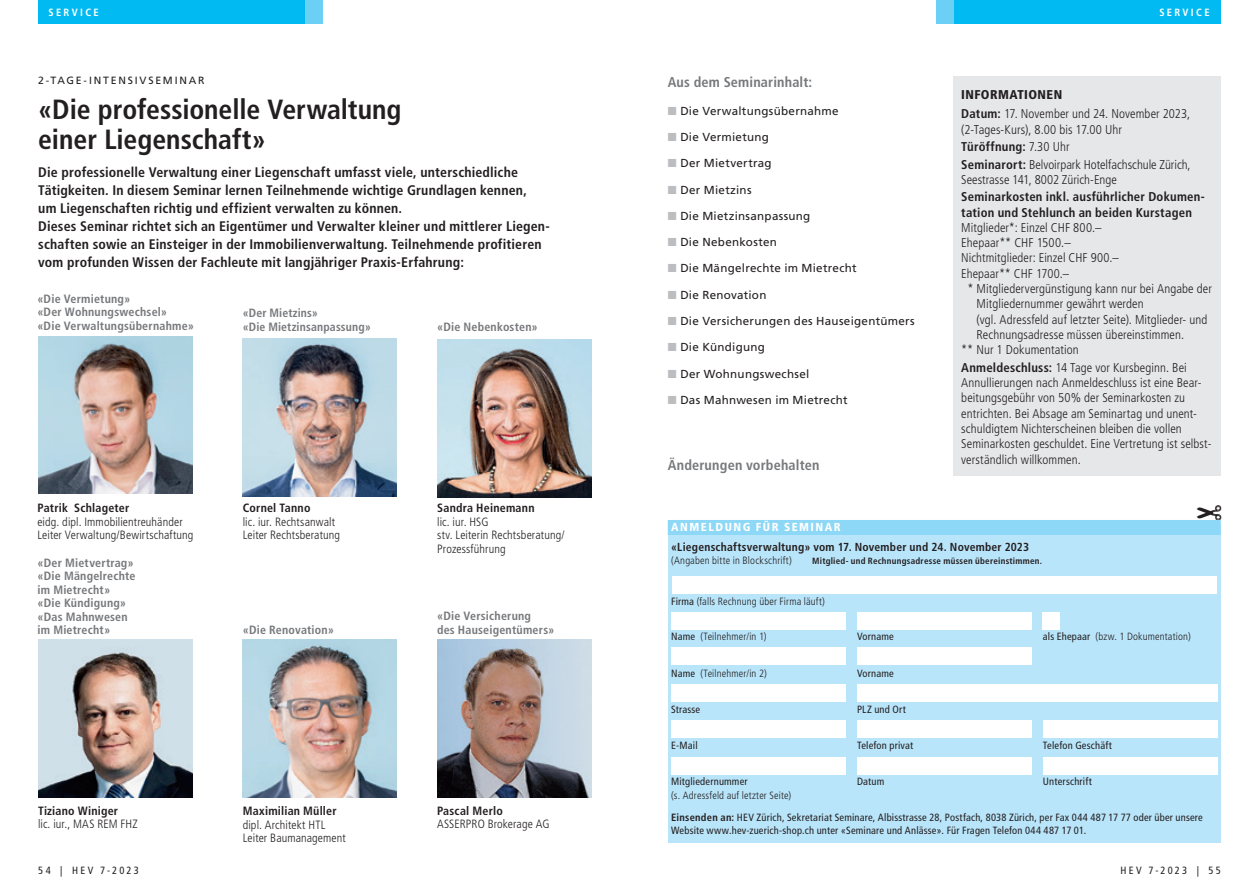
<style>
.page{position:relative;width:1259px;height:893px;background:#fff}
.page>*{position:absolute;margin:0;border:0;box-sizing:border-box;transform-origin:0 0}
.t1{font:700 condensed 27.75px/30px "Frutiger LT Std";color:#231f20}
.t2{font:700 condensed 14.25px "Frutiger LT Std";letter-spacing:.01em;color:#76787b}
.t3{font:700 condensed 13.8px/18px "Frutiger LT Std";letter-spacing:.01em;color:#231f20}
.t4{font:300 condensed 12.75px/15.3px "Frutiger LT Std";letter-spacing:.005em;color:#231f20}
.t5{font:700 condensed 12.75px/17.4px "Frutiger LT Std";letter-spacing:.015em;color:#231f20}
.t6{font:300 condensed 12px/13.5px "Frutiger LT Std";letter-spacing:.01em;color:#231f20}
.t7{font:700 condensed 12px/13.5px "Frutiger LT Std";letter-spacing:.015em;color:#76787b}
.t8{font:11.7px "Frutiger LT Std";letter-spacing:.025em;color:#231f20}
.t9{font:700 condensed 11.7px/19.2px "Frutiger LT Std";letter-spacing:.02em;color:#231f20}
.t10{font:condensed 10.5px/22px "Frutiger LT Std";letter-spacing:.015em;color:#231f20}
.t11{font:300 condensed 10.5px "Frutiger LT Std";letter-spacing:.015em;color:#231f20}
.t12{font:condensed 10.5px "Frutiger LT";letter-spacing:.215em;color:#231f20}
.t13{font:10.5px "Frutiger LT";letter-spacing:.17em;color:#231f20}
.t14{font:700 condensed 10.5px "Frutiger LT";letter-spacing:.22em;color:#fff}
.t15{font:700 condensed 9px "Frutiger LT";letter-spacing:.025em;color:#231f20}
.s1{font-weight:700}
.s2{color:#bcbdc0}
.s3{font-weight:900}
.s4{font-weight:300}
.s5{font-weight:900;color:#fff}
.s6{font-weight:400}
</style>
<div class="page">
<div style="left:953px;top:0;width:267px;height:23px;background:#00baf1"></div>
<div style="left:936px;top:0;width:17px;height:23px;background:#6bcff6"></div>
<div style="left:952px;top:77px;width:268px;height:399px;background:#e6e7e9"></div>
<div style="left:668px;top:523px;width:552px;height:319px;background:#b9e5fa"></div>
<div style="left:668px;top:520px;width:552px;height:15px;background:#8dd7f7"></div>
<div style="left:1043px;top:612px;width:17px;height:17px;background:#fff"></div>
<div style="left:857px;top:685px;width:360px;height:17px;background:#fff"></div>
<div style="left:671px;top:612px;width:174px;height:17px;background:#fff"></div>
<div style="left:671px;top:685px;width:174px;height:17px;background:#fff"></div>
<div style="left:857px;top:612px;width:174px;height:17px;background:#fff"></div>
<div style="left:671px;top:648px;width:174px;height:17px;background:#fff"></div>
<div style="left:857px;top:648px;width:174px;height:17px;background:#fff"></div>
<div style="left:1043px;top:721px;width:174px;height:17px;background:#fff"></div>
<div style="left:1043px;top:757px;width:174px;height:17px;background:#fff"></div>
<div style="left:671px;top:721px;width:174px;height:17px;background:#fff"></div>
<div style="left:671px;top:757px;width:174px;height:17px;background:#fff"></div>
<div style="left:857px;top:721px;width:174px;height:17px;background:#fff"></div>
<div style="left:857px;top:757px;width:174px;height:17px;background:#fff"></div>
<div style="left:672px;top:576px;width:545px;height:17px;background:#fff"></div>
<div style="left:38px;top:0;width:267px;height:23px;background:#00baf1"></div>
<div style="left:305px;top:0;width:17px;height:23px;background:#6bcff6"></div>
<img style="left:38px;top:640px;width:154px;height:157px">
<img style="left:243px;top:339px;width:154px;height:157px">
<img style="left:38px;top:336px;width:154px;height:158px">
<img style="left:437px;top:340px;width:154px;height:157px">
<img style="left:437px;top:640px;width:154px;height:157px">
<img style="left:243px;top:640px;width:154px;height:157px">
<p class="t14" style="left:48px;top:6px;width:52px">SERVICE</p>
<p class="t13" style="left:38px;top:75px;width:168px">2-TAGE-INTENSIVSEMINAR</p>
<p class="t1" style="left:38px;top:94px;width:365px">«Die professionelle Verwaltung einer Liegenschaft»</p>
<p class="t3" style="left:38px;top:164px;width:513px">Die professionelle Verwaltung einer Liegenschaft umfasst viele, unterschiedliche Tätigkeiten. In diesem Seminar lernen Teilnehmende wichtige Grundlagen kennen,<br>um Liegenschaften richtig und effizient verwalten zu können.<br>Dieses Seminar richtet sich an Eigentümer und Verwalter kleiner und mittlerer Liegen&shy;schaften sowie an Einsteiger in der Immobilienverwaltung. Teilnehmende profitieren vom profunden Wissen der Fachleute mit langjähriger Praxis-Erfahrung:</p>
<p class="t7" style="left:37px;top:292px;width:158px">«Die Vermietung»<br>«Der Wohnungswechsel»<br>«Die Verwaltungsübernahme»</p>
<p class="t7" style="left:243px;top:306px;width:129px">«Der Mietzins»<br>«Die Mietzinsanpassung»</p>
<p class="t7" style="left:437px;top:320px;width:102px">«Die Nebenkosten»</p>
<p class="t6" style="left:37px;top:501px;width:158px"><span class="s1">Patrik Schlageter<br></span>eidg. dipl. Immobilientreuhänder<br>Leiter Verwaltung/Bewirtschaftung</p>
<p class="t7" style="left:38px;top:556px;width:100px">«Der Mietvertrag» «Die Mängelrechte im Mietrecht» «Die Kündigung» «Das Mahnwesen im Mietrecht»</p>
<p class="t6" style="left:243px;top:501px;width:99px"><span class="s1">Cornel Tanno<br></span>lic. iur. Rechtsanwalt<br>Leiter Rechtsberatung</p>
<p class="t7" style="left:243px;top:623px;width:93px">«Die Renovation»</p>
<p class="t6" style="left:38px;top:804px;width:101px"><span class="s1">Tiziano Winiger<br></span>lic. iur., MAS REM FHZ</p>
<p class="t12" style="left:38px;top:864px;width:102px">54 | HEV 7-2023</p>
<p class="t6" style="left:243px;top:804px;width:105px"><span class="s1">Maximilian Müller </span>dipl. Architekt HTL<br>Leiter Baumanagement</p>
<p class="t6" style="left:437px;top:501px;width:129px"><span class="s1">Sandra Heinemann<br></span>lic. iur. HSG<br>stv. Leiterin Rechtsberatung/<br>Prozessführung</p>
<p class="t7" style="left:437px;top:610px;width:119px">«Die Versicherung<br>des Hauseigentümers»</p>
<p class="t6" style="left:437px;top:804px;width:114px"><span class="s1">Pascal Merlo<br></span>ASSERPRO Brokerage AG</p>
<p class="t2" style="left:668px;top:74px;width:146px">Aus dem Seminarinhalt:</p>
<p class="t8" style="left:668px;top:104px;width:172px"><span class="s2">■</span> Die Verwaltungsübernahme</p>
<p class="t8" style="left:668px;top:130px;width:103px"><span class="s2">■</span> Die Vermietung</p>
<p class="t8" style="left:668px;top:156px;width:105px"><span class="s2">■</span> Der Mietvertrag</p>
<p class="t8" style="left:668px;top:183px;width:85px"><span class="s2">■</span> Der Mietzins</p>
<p class="t8" style="left:668px;top:209px;width:144px"><span class="s2">■</span> Die Mietzinsanpassung</p>
<p class="t8" style="left:668px;top:235px;width:111px"><span class="s2">■</span> Die Nebenkosten</p>
<p class="t8" style="left:668px;top:261px;width:190px"><span class="s2">■</span> Die Mängelrechte im Mietrecht</p>
<p class="t8" style="left:668px;top:288px;width:100px"><span class="s2">■</span> Die Renovation</p>
<p class="t8" style="left:668px;top:314px;width:248px"><span class="s2">■</span> Die Versicherungen des Hauseigentümers</p>
<p class="t8" style="left:668px;top:340px;width:99px"><span class="s2">■</span> Die Kündigung</p>
<p class="t8" style="left:668px;top:367px;width:143px"><span class="s2">■</span> Der Wohnungswechsel</p>
<p class="t8" style="left:668px;top:393px;width:181px"><span class="s2">■</span> Das Mahnwesen im Mietrecht</p>
<p class="t2" style="left:668px;top:457px;width:153px">Änderungen vorbehalten</p>
<p class="t14" style="left:1159px;top:6px;width:52px">SERVICE</p>
<p class="t4" style="left:961px;top:85px;width:230px;line-height:19.5px"><span class="s3">INFORMATIONEN<br></span><span class="s1">Datum:</span> 17. November und 24. November 2023,</p>
<p class="t4" style="left:961px;top:121px;width:231px;line-height:17.4px">(2-Tages-Kurs), 8.00 bis 17.00 Uhr<br><span class="s1">Türöffnung:</span> 7.30 Uhr<br><span class="s1">Seminarort:</span> Belvoirpark Hotelfachschule Zürich,</p>
<p class="t5" style="left:961px;top:171px;width:245px"><span class="s4">Seestrasse 141, 8002 Zürich-Enge<br></span>Seminarkosten inkl. ausführlicher Dokumen-</p>
<p class="t5" style="left:961px;top:203px;width:232px">tation und Stehlunch an beiden Kurstagen</p>
<p class="t4" style="left:961px;top:220px;width:142px">Mitglieder*: Einzel CHF 800.–</p>
<p class="t4" style="left:961px;top:235px;width:111px">Ehepaar** CHF 1500.–</p>
<p class="t4" style="left:961px;top:251px;width:159px">Nichtmitglieder: Einzel CHF 900.–</p>
<p class="t4" style="left:961px;top:266px;width:110px">Ehepaar** CHF 1700.–</p>
<p class="t4" style="left:967px;top:281px;width:246px">* Mitgliedervergünstigung kann nur bei Angabe der</p>
<p class="t4" style="left:976px;top:296px;width:169px">Mitgliedernummer gewährt werden</p>
<p class="t4" style="left:976px;top:312px;width:232px">(vgl. Adressfeld auf letzter Seite). Mitglieder- und</p>
<p class="t4" style="left:976px;top:327px;width:209px">Rechnungsadresse müssen übereinstimmen.</p>
<p class="t4" style="left:961px;top:342px;width:119px">** Nur 1 Dokumentation</p>
<p class="t4" style="left:961px;top:360px;width:252px"><span class="s1">Anmeldeschluss:</span> 14 Tage vor Kursbeginn. Bei Annullierungen nach Anmeldeschluss ist eine Bear&shy;beitungsgebühr von 50% der Seminarkosten zu entrichten. Bei Absage am Seminartag und unent&shy;schuldigtem Nichterscheinen bleiben die vollen Seminarkosten geschuldet. Eine Vertretung ist selbst&shy;verständlich willkommen.</p>
<p class="t9" style="left:671px;top:518px;width:359px"><span class="s5">ANMELDUNG FÜR SEMINAR<br></span>«Liegenschaftsverwaltung» vom 17. November und 24. November 2023</p>
<p class="t11" style="left:671px;top:555px;width:122px">(Angaben bitte in Blockschrift)</p>
<p class="t15" style="left:812px;top:556px;width:231px">Mitglied- und Rechnungsadresse müssen übereinstimmen.</p>
<p class="t11" style="left:671px;top:595px;width:155px"><span class="s6">Firma</span> (falls Rechnung über Firma läuft)</p>
<p class="t11" style="left:671px;top:631px;width:97px"><span class="s6">Name</span> (Teilnehmer/in 1)</p>
<p class="t10" style="left:857px;top:626px;width:38px">Vorname</p>
<p class="t11" style="left:1043px;top:631px;width:149px"><span class="s6">als Ehepaar</span> (bzw. 1 Dokumentation)</p>
<p class="t11" style="left:671px;top:667px;width:97px"><span class="s6">Name</span> (Teilnehmer/in 2)</p>
<p class="t10" style="left:857px;top:662px;width:38px">Vorname</p>
<p class="t10" style="left:671px;top:698px;width:31px">Strasse</p>
<p class="t10" style="left:857px;top:698px;width:50px">PLZ und Ort</p>
<p class="t10" style="left:671px;top:734px;width:28px">E-Mail</p>
<p class="t10" style="left:857px;top:734px;width:58px">Telefon privat</p>
<p class="t10" style="left:1043px;top:734px;width:70px">Telefon Geschäft</p>
<p class="t10" style="left:671px;top:771px;width:78px">Mitgliedernummer</p>
<p class="t10" style="left:857px;top:771px;width:29px">Datum</p>
<p class="t10" style="left:1043px;top:771px;width:50px">Unterschrift</p>
<p class="t10" style="left:671px;top:784px;width:533px"><span class="s4">(s. Adressfeld auf letzter Seite)<br></span><span class="s1">Einsenden an:</span> HEV Zürich, Sekretariat Seminare, Albisstrasse 28, Postfach, 8038 Zürich, per Fax 044 487 17 77 oder über unsere</p>
<p class="t10" style="left:671px;top:820px;width:417px">Website www.hev-zuerich-shop.ch unter «Seminare und Anlässe». Für Fragen Telefon 044 487 17 01.</p>
<p class="t12" style="left:1120px;top:864px;width:102px">HEV 7-2023 | 55</p>
</div>
